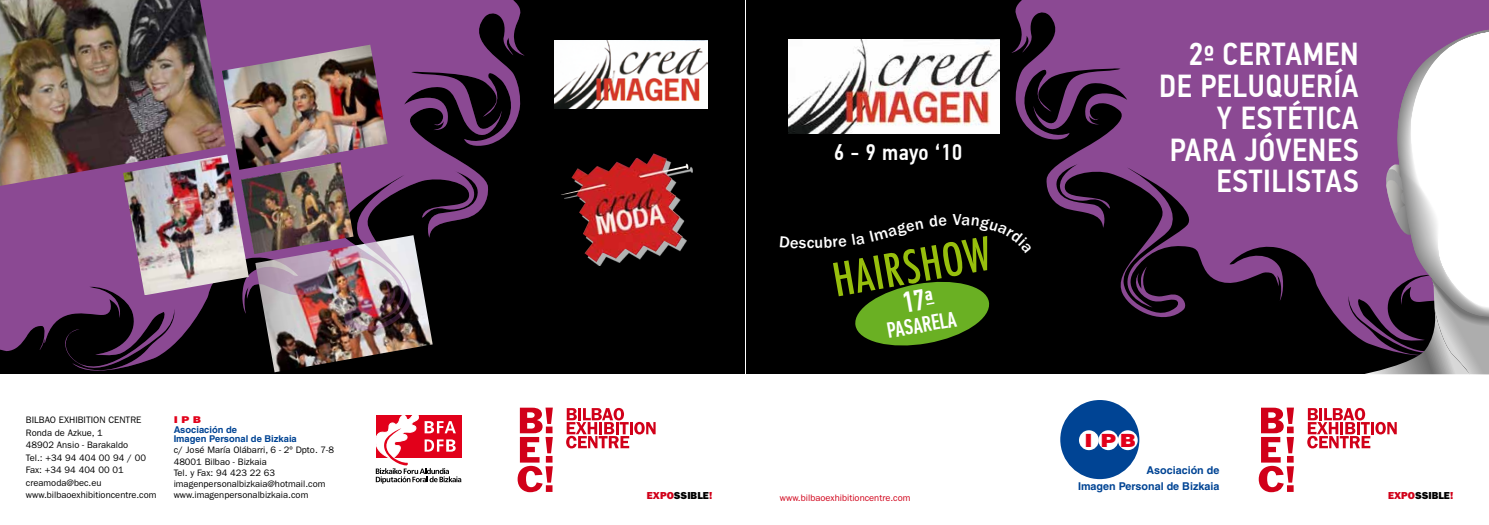
<style>
.page{position:relative;width:1489px;height:525px;background:#fff}
.page>*{position:absolute;margin:0;border:0;box-sizing:border-box;transform-origin:0 0}
.t1{font:500 condensed 44.62px "Futura";color:#97bf0d}
.t2{font:500 31.75px/31.8px "PF Din Text Cond Pro";letter-spacing:.02em;color:#fff}
.t3{font:500 22.62px "PF Din Text Cond Pro";letter-spacing:.02em;color:#fff}
.t4{font:500 21.88px "PF Din Text Comp Pro";color:#fff}
.t5{font:900 18.25px "Helvetica LT Std";color:#e2001a;scale:1.15 1}
.t6{font:500 16.38px "ITC Franklin Gothic Std";color:#fff}
.t7{font:700 10.75px/15.5px "Helvetica LT Std";color:#004494;text-align:right}
.t8{font:10.12px "ITC Franklin Gothic Std Hvy";color:#000}
.t9{font:9.38px/12.5px "ITC Franklin Gothic Std";color:#000}
.t10{font:700 9.38px/9.4px "Helvetica LT Std";color:#004494}
.t11{font:9.38px "ITC Franklin Gothic Std";color:#d10019}
.t12{font:900 9.38px "Helvetica LT Std";color:#e2001a;scale:1.15 1}
.s1{color:#d10019}
</style>
<div class="page">
<div style="left:744px;top:0;width:744px;height:373px;background:#000"></div>
<div style="left:0;top:0;width:744px;height:373px;background:#000"></div>
<svg style="left:1011px;top:0;width:477px;height:340px;fill:#8b4993"></svg>
<svg style="left:1362px;top:19px;width:126px;height:355px;background:#af98b2"></svg>
<svg style="left:1258px;top:407px;width:35px;height:85px"></svg>
<svg style="left:1307px;top:407px;width:89px;height:41px"></svg>
<img style="left:788px;top:40px;width:211px;height:94px">
<div style="left:1060px;top:400px;width:79px;height:79px;background:#004494;border-radius:50%"></div>
<div style="left:1078px;top:430px;width:20px;height:20px;background:#fff;border-radius:50%"></div>
<div style="left:1098px;top:430px;width:20px;height:20px;background:#fff;border-radius:50%"></div>
<div style="left:1117px;top:430px;width:20px;height:20px;background:#fff;border-radius:50%"></div>
<img style="left:561px;top:153px;width:128px;height:109px">
<img style="left:555px;top:40px;width:153px;height:68px">
<svg style="left:0;top:0;width:525px;height:371px"></svg>
<img style="left:226px;top:45px;width:162px;height:125px">
<img style="left:0;top:0;width:226px;height:186px">
<img style="left:123px;top:154px;width:126px;height:141px">
<img style="left:241px;top:162px;width:112px;height:92px">
<hr style="left:745px;top:0;width:1px;height:524px;background:#fff">
<svg style="left:1205px;top:58px;width:7px;height:2px"></svg>
<svg style="left:517px;top:407px;width:36px;height:85px"></svg>
<svg style="left:566px;top:407px;width:89px;height:41px"></svg>
<svg style="left:376px;top:415px;width:85px;height:68px"></svg>
<svg style="left:1011px;top:216px;width:21px;height:37px"></svg>
<svg style="left:855px;top:281px;width:135px;height:65px"></svg>
<p class="t9" style="left:26px;top:413px;width:132px">BILBAO EXHIBITION CENTRE<br>Ronda de Azkue, 1<br>48902 Ansio - Barakaldo<br>Tel.: +34 94 404 00 94 / 00<br>Fax: +34 94 404 00 01 creamoda@bec.eu www.bilbaoexhibitioncentre.com</p>
<p class="t12" style="left:174px;top:413px;width:25px">I P B</p>
<p class="t10" style="left:174px;top:424px;width:125px">Asociación de<br>Imagen Personal de Bizkaia</p>
<p class="t9" style="left:174px;top:444px;width:162px;line-height:11.2px">c/ José María Olábarri, 6 - 2º Dpto. 7-8<br>48001 Bilbao - Bizkaia<br>Tel. y Fax: 94 423 22 63 imagenpersonalbizkaia@hotmail.com www.imagenpersonalbizkaia.com</p>
<p class="t8" style="left:647px;top:489px;width:67px"><span class="s1">EXPO</span>SSIBLE<span class="s1">!</span></p>
<h3 class="t3" style="left:834px;top:138px;width:130px">6 - 9 MAYO ‘10</h3>
<h3 class="t6" style="left:806px;top:233px;width:9px">c</h3>
<h3 class="t6" style="left:952px;top:210px;width:10px">V</h3>
<h1 class="t1" style="left:828px;top:252px;width:161px;rotate:-10deg">HAIRSHOW</h1>
<h3 class="t4" style="left:885px;top:318px;width:72px;rotate:-10deg">PASARELA</h3>
<h2 class="t2" style="left:1188px;top:39px;width:171px">2º CERTAMEN</h2>
<h2 class="t2" style="left:1158px;top:70px;width:75px">DE PELUQUERÍA</h2>
<h2 class="t2" style="left:1216px;top:102px;width:55px">Y ESTÉTICA</h2>
<h2 class="t2" style="left:1169px;top:134px;width:18px">PARA</h2>
<h2 class="t2" style="left:1216px;top:134px;width:144px;text-indent:28px">JÓVENES<br>ESTILISTAS</h2>
<h3 class="t5" style="left:1084px;top:428px;width:46px">IPB</h3>
<p class="t7" style="left:1078px;top:462px;width:143px">Asociación de<br>Imagen Personal de Bizkaia</p>
<p class="t11" style="left:780px;top:492px;width:132px">www.bilbaoexhibitioncentre.com</p>
<p class="t8" style="left:1387px;top:489px;width:67px"><span class="s1">EXPO</span>SSIBLE<span class="s1">!</span></p>
</div>
